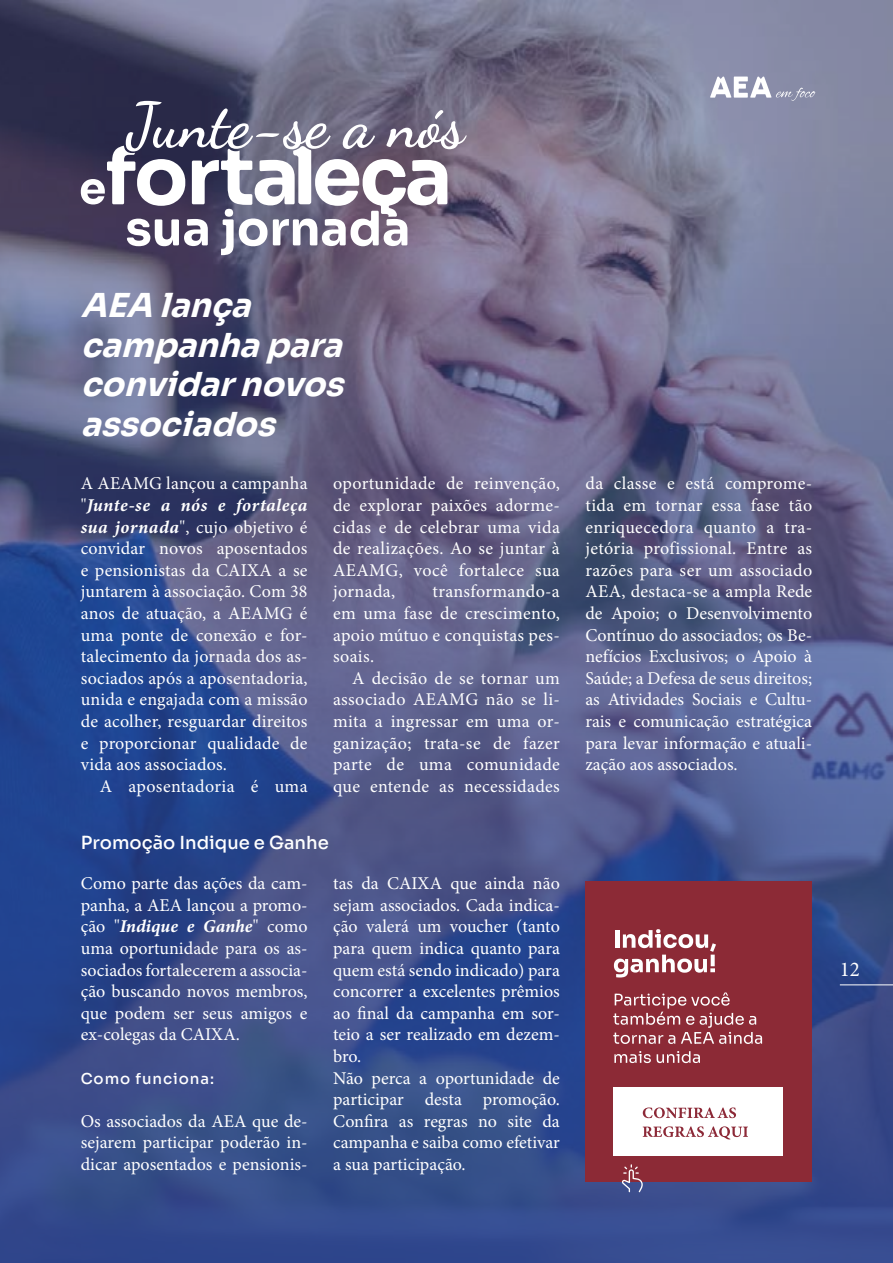
<style>
.page{position:relative;width:893px;height:1263px;background:#fff}
.page>*{position:absolute;margin:0;border:0;box-sizing:border-box;transform-origin:0 0}
.t1{font:italic 700 33px/39.6px "Sora";color:#fff}
.t2{font:21px "Minion Pro";color:#fff}
.t3{font:18px/21.6px "Minion Pro";color:#fff;text-align:justify}
.t4{font:italic 18px "Minion Variable Concept";letter-spacing:.02em;color:#fff}
.t5{font:italic 18px "Minion Variable Concept";color:#fff}
.t6{font:500 18px "Sora";color:#fff}
.t7{font:18px "Minion Pro";letter-spacing:.02em;color:#fff}
.t8{font:500 15px "Sora";letter-spacing:.06em;color:#fff}
.s1{font-family:"Minion Pro";font-style:normal}
.s2{font-family:"Minion Variable Concept";font-style:italic}
</style>
<div class="page">
<img style="left:0;top:0;width:893px;height:1263px">
<svg style="left:710px;top:76px;width:106px;height:25px"></svg>
<hr style="left:840px;top:985px;width:53px;height:1px;background:#fff">
<svg style="left:81px;top:76px;width:386px;height:179px"></svg>
<div style="left:585px;top:881px;width:227px;height:301px;background:#8c2a36"></div>
<svg style="left:614px;top:929px;width:102px;height:48px"></svg>
<svg style="left:711px;top:955px;width:4px;height:11px"></svg>
<svg style="left:613px;top:992px;width:149px;height:52px"></svg>
<svg style="left:614px;top:1051px;width:37px;height:12px"></svg>
<svg style="left:657px;top:1051px;width:43px;height:12px"></svg>
<div style="left:613px;top:1088px;width:169px;height:68px;background:#fff"></div>
<svg style="left:643px;top:1126px;width:105px;height:13px"></svg>
<svg style="left:643px;top:1107px;width:93px;height:11px"></svg>
<svg style="left:622px;top:1164px;width:21px;height:28px"></svg>
<h1 class="t1" style="left:81px;top:282px;width:276px">AEA lança campanhapara convidarnovos associados</h1>
<p class="t3" style="left:81px;top:473px;width:228px">A AEAMG lançou a campanha</p>
<p class="t4" style="left:81px;top:493px;width:228px"><span class="s1">"</span>Junte-se a nós e fortaleça</p>
<p class="t3" style="left:81px;top:516px;width:228px"><span class="s2">sua jornada</span>", cujo objetivo é convidar novos aposentados e pensionistas da CAIXA a se juntarem à associação. Com 38 anos de atuação, a AEAMG é uma ponte de conexão e for&shy;talecimento da jornada dos as&shy;sociados após a aposentadoria, unida e engajada com a missão de acolher, resguardar direitos e proporcionar qualidade de vida aos associados.</p>
<p class="t7" style="left:100px;top:774px;width:209px">A aposentadoria é uma</p>
<p class="t3" style="left:333px;top:473px;width:228px">oportunidade de reinvenção, de explorar paixões adorme&shy;cidas e de celebrar uma vida de realizações. Ao se juntar à AEAMG, você fortalece sua jornada,</p>
<p class="t3" style="left:333px;top:581px;width:228px;text-indent:99px">transformando-a em uma fase de crescimento, apoio mútuo e conquistas pes&shy;soais.</p>
<p class="t3" style="left:333px;top:667px;width:228px;text-indent:19px">A decisão de se tornar um associado AEAMG não se li&shy;mita a ingressar em uma or&shy;ganização; trata-se de fazer parte de uma comunidade que entende as necessidades</p>
<p class="t6" style="left:81px;top:827px;width:249px">Promoção Indique e Ganhe</p>
<p class="t3" style="left:81px;top:873px;width:228px">Como parte das ações da cam&shy;panha, a AEA lançou a promo-</p>
<p class="t5" style="left:81px;top:914px;width:228px"><span class="s1">ção "</span>Indique e Ganhe<span class="s1">" como</span></p>
<p class="t3" style="left:81px;top:937px;width:228px">uma oportunidade para os as&shy;sociados fortalecerem a associa&shy;ção buscando novos membros, que podem ser seus amigos e ex-colegas da CAIXA.</p>
<p class="t8" style="left:81px;top:1066px;width:135px">Como funciona:</p>
<p class="t3" style="left:81px;top:1110px;width:228px">Os associados da AEA que de&shy;sejarem participar poderão in&shy;dicar aposentados e pensionis-</p>
<p class="t3" style="left:333px;top:873px;width:228px;text-align:left">tas da CAIXA que ainda não sejam associados. Cada indica&shy;ção valerá um voucher (tanto para quem indica quanto para quem está sendo indicado) para concorrer a excelentes prêmios ao final da campanha em sor&shy;teio a ser realizado em dezem&shy;bro.<br>Não perca a oportunidade de participar desta promoção.<br>Confira as regras no site da campanha e saiba como efetivar a sua participação.</p>
<p class="t3" style="left:585px;top:473px;width:228px">da classe e está comprome&shy;tida em tornar essa fase tão enriquecedora quanto a tra&shy;jetória profissional. Entre as razões para ser um associado AEA, destaca-se a ampla Rede de Apoio; o Desenvolvimento Contínuo do associados; os Be&shy;nefícios Exclusivos; o Apoio à Saúde; a Defesa de seus direitos; as Atividades Sociais e Cultu&shy;rais e comunicação estratégica para levar informação e atuali&shy;zação aos associados.</p>
<p class="t2" style="left:840px;top:955px;width:22px">12</p>
</div>
